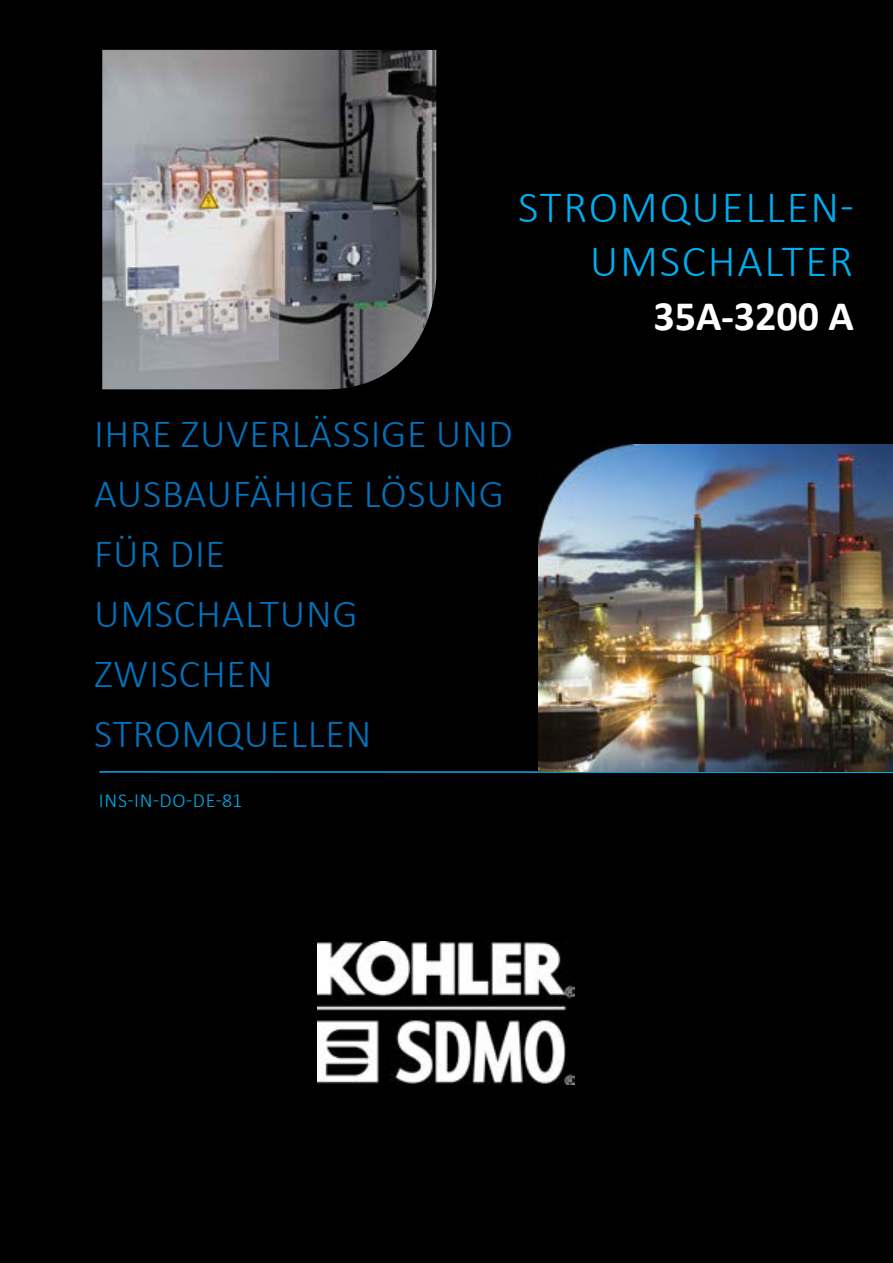
<style>
.page{position:relative;width:893px;height:1263px;background:#000}
.page>*{position:absolute;margin:0;border:0;box-sizing:border-box;transform-origin:0 0}
.t1{font:300 45px/54px "Calibri";letter-spacing:.04em;color:#00aeef;text-align:right}
.t2{font:700 42px "Calibri";color:#fff}
.t3{font:300 40.05px/60px "Calibri";letter-spacing:.02em;color:#0072bc}
.t4{font:300 20.1px "Calibri";letter-spacing:.04em;color:#00aeef}
</style>
<div class="page">
<img style="left:102px;top:50px;width:334px;height:339px">
<hr style="left:99px;top:771px;width:794px;height:2px;background:#00aeef">
<img style="left:317px;top:942px;width:257px;height:143px">
<img style="left:539px;top:444px;width:354px;height:328px">
<p class="t1" style="left:518px;top:179px;width:337px">STROMQUELLEN-<br>UMSCHALTER</p>
<p class="t2" style="left:653px;top:289px;width:202px">35A-3200 A</p>
<p class="t3" style="left:94px;top:403px;width:412px;text-indent:87px">ZUVERLÄSSIGE UND<br>AUSBAU FÄHIGE LÖSUNG<br>FÜR DIE<br>UMSCHALTUN</p>
<p class="t3" style="left:94px;top:403px;width:32px">IHRE</p>
<p class="t3" style="left:332px;top:583px;width:27px">G</p>
<p class="t3" style="left:94px;top:643px;width:76px">ZWISCHEN<br>STROMQUELLEN</p>
<p class="t4" style="left:99px;top:787px;width:145px">INS-IN-DO-DE-81</p>
</div>
